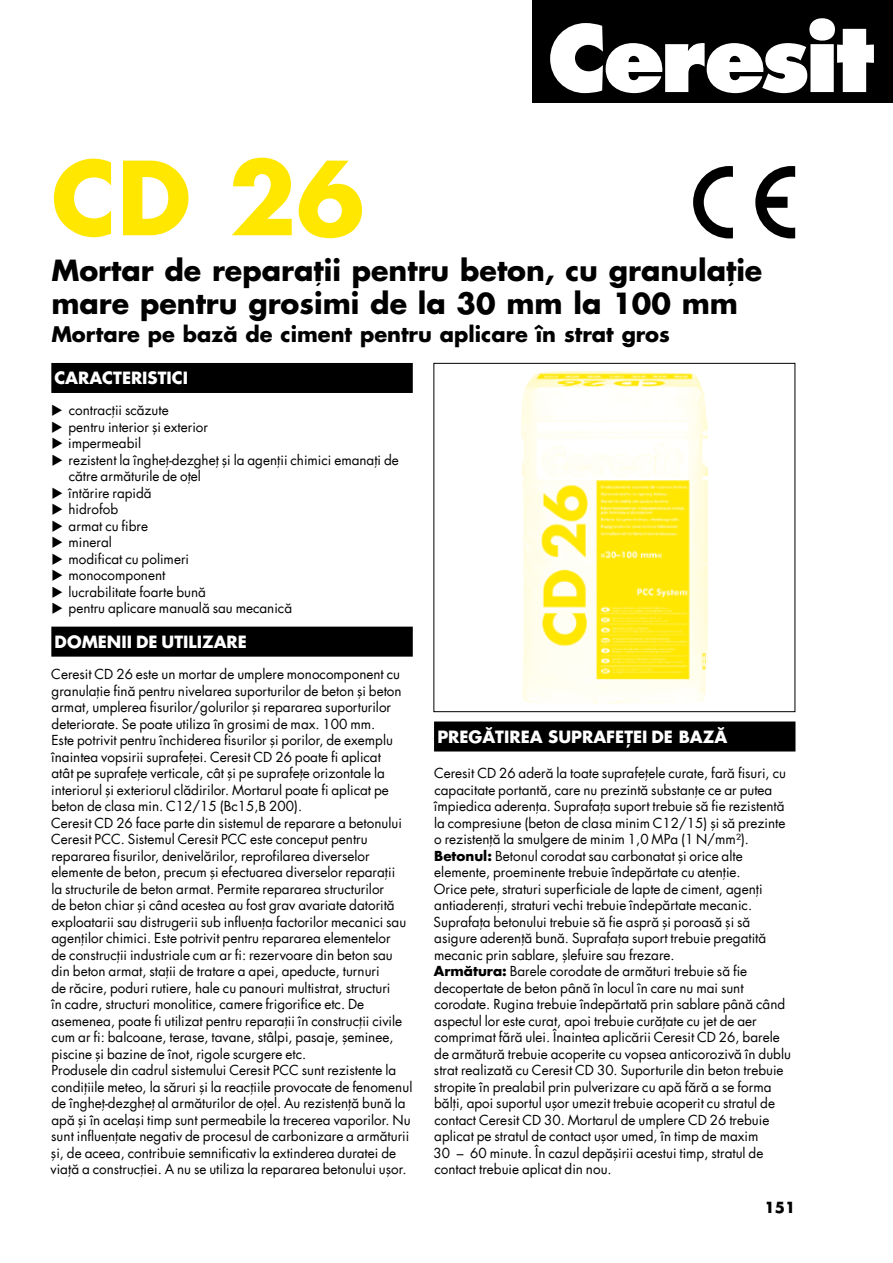
<style>
.page{position:relative;width:893px;height:1263px;background:#fff}
.page>*{position:absolute;margin:0;border:0;box-sizing:border-box;transform-origin:0 0}
.t1{font:700 99px "Futura Portos";color:#ffe700}
.t2{font:700 28.5px/33px "Futura Portos";color:#000}
.t3{font:700 21px "Futura Std";color:#000}
.t4{font:700 16.5px "Futura Std";color:#fff}
.t5{font:700 15px "Futura Std";color:#000}
.t6{font:13.5px/16.5px "Futura Std";color:#000}
.s1{font-weight:700}
</style>
<div class="page">
<div style="left:51px;top:363px;width:362px;height:30px;background:#000"></div>
<div style="left:51px;top:627px;width:362px;height:30px;background:#000"></div>
<div style="left:434px;top:721px;width:361px;height:30px;background:#000"></div>
<img style="left:521px;top:371px;width:187px;height:333px">
<div style="left:434px;top:363px;width:361px;height:349px;border:1px solid #000"></div>
<svg style="left:693px;top:166px;width:40px;height:72px"></svg>
<svg style="left:755px;top:166px;width:40px;height:72px"></svg>
<div style="left:533px;top:0;width:360px;height:103px;background:#000"></div>
<svg style="left:550px;top:18px;width:324px;height:75px"></svg>
<h1 class="t1" style="left:51px;top:129px;width:314px">CD 26</h1>
<h2 class="t2" style="left:51px;top:253px;width:712px">Mortar de reparații pentru beton, cu granulație mare pentru grosimi de la 30 mm la 100 mm</h2>
<h3 class="t3" style="left:51px;top:320px;width:620px">Mortare pe bază de ciment pentru aplicare în strat gros</h3>
<p class="t4" style="left:54px;top:367px;width:135px">CARACTERISTICI</p>
<p class="t6" style="left:68px;top:402px;width:332px">contracții scăzute<br>pentru interior și exterior<br>impermeabil<br>rezistent la îngheț-dezgheț și la agenții chimici emanați de către armăturile de oțel<br>întărire rapidă<br>hidrofob<br>armat cu fibre<br>mineral<br>modificat cu polimeri<br>monocomponent<br>lucrabilitate foarte bună<br>pentru aplicare manuală sau mecanică</p>
<p class="t4" style="left:55px;top:631px;width:194px">DOMENII DE UTILIZARE</p>
<p class="t6" style="left:51px;top:666px;width:363px">Ceresit CD 26 este un mortar de umplere monocomponent cu granulație fină pentru nivelarea suporturilor de beton și beton armat, umplerea fisurilor/golurilor și repararea suporturilor deteriorate. Se poate utiliza în grosimi de max. 100 mm.<br>Este potrivit pentru închiderea fisurilor și porilor, de exemplu înaintea vopsirii suprafeței. Ceresit CD 26 poate fi aplicat<br>atât pe suprafețe verticale, cât și pe suprafețe orizontale la interiorul și exteriorul clădirilor. Mortarul poate fi aplicat pe beton de clasa min. C12/15 (Bc15,B 200).<br>Ceresit CD 26 face parte din sistemul de reparare a betonului Ceresit PCC. Sistemul Ceresit PCC este conceput pentru repararea fisurilor, denivelărilor, reprofilarea diverselor elemente de beton, precum și efectuarea diverselor reparații<br>la structurile de beton armat. Permite repararea structurilor<br>de beton chiar și când acestea au fost grav avariate datorită exploatarii sau distrugerii sub influența factorilor mecanici sau agenților chimici. Este potrivit pentru repararea elementelor<br>de construcții industriale cum ar fi: rezervoare din beton sau din beton armat, stații de tratare a apei, apeducte, turnuri<br>de răcire, poduri rutiere, hale cu panouri multistrat, structuri<br>în cadre, structuri monolitice, camere frigorifice etc. De asemenea, poate fi utilizat pentru reparații în construcții civile cum ar fi: balcoane, terase, tavane, stâlpi, pasaje, șeminee, piscine și bazine de înot, rigole scurgere etc.<br>Produsele din cadrul sistemului Ceresit PCC sunt rezistente la condițiile meteo, la săruri și la reacțiile provocate de fenomenul de îngheț-dezgheț al armăturilor de oțel. Au rezistență bună la apă și în același timp sunt permeabile la trecerea vaporilor. Nu sunt influențate negativ de procesul de carbonizare a armăturii și, de aceea, contribuie semnificativ la extinderea duratei de viață a construcției. A nu se utiliza la repararea betonului ușor.</p>
<p class="t4" style="left:437px;top:726px;width:291px">PREGĂTIREA SUPRAFEȚEI DE BAZĂ</p>
<p class="t6" style="left:433px;top:765px;width:359px">Ceresit CD 26 aderă la toate suprafețele curate, fară fisuri, cu capacitate portantă, care nu prezintă substanțe ce ar putea împiedica aderența. Suprafața suport trebuie să fie rezistentă la compresiune (beton de clasa minim C12/15) și să prezinte o rezistență la smulgere de minim 1,0 MPa (1 N/mm²).<br><span class="s1">Betonul:</span> Betonul corodat sau carbonatat și orice alte elemente, proeminente trebuie îndepărtate cu atenție.<br>Orice pete, straturi superficiale de lapte de ciment, agenți antiaderenți, straturi vechi trebuie îndepărtate mecanic.<br>Suprafața betonului trebuie să fie aspră și poroasă și să asigure aderență bună. Suprafața suport trebuie pregatită mecanic prin sablare, șlefuire sau frezare.<br><span class="s1">Armătura:</span> Barele corodate de armături trebuie să fie decopertate de beton până în locul în care nu mai sunt corodate. Rugina trebuie îndepărtată prin sablare până când aspectul lor este curat, apoi trebuie curățate cu jet de aer comprimat fără ulei. Înaintea aplicării Ceresit CD 26, barele de armătură trebuie acoperite cu vopsea anticorozivă în dublu strat realizată cu Ceresit CD 30. Suporturile din beton trebuie stropite în prealabil prin pulverizare cu apă fără a se forma bălți, apoi suportul ușor umezit trebuie acoperit cu stratul de contact Ceresit CD 30. Mortarul de umplere CD 26 trebuie aplicat pe stratul de contact ușor umed, în timp de maxim<br>30 – 60 minute. În cazul depășirii acestui timp, stratul de contact trebuie aplicat din nou.</p>
<p class="t5" style="left:765px;top:1197px;width:32px">151</p>
</div>
